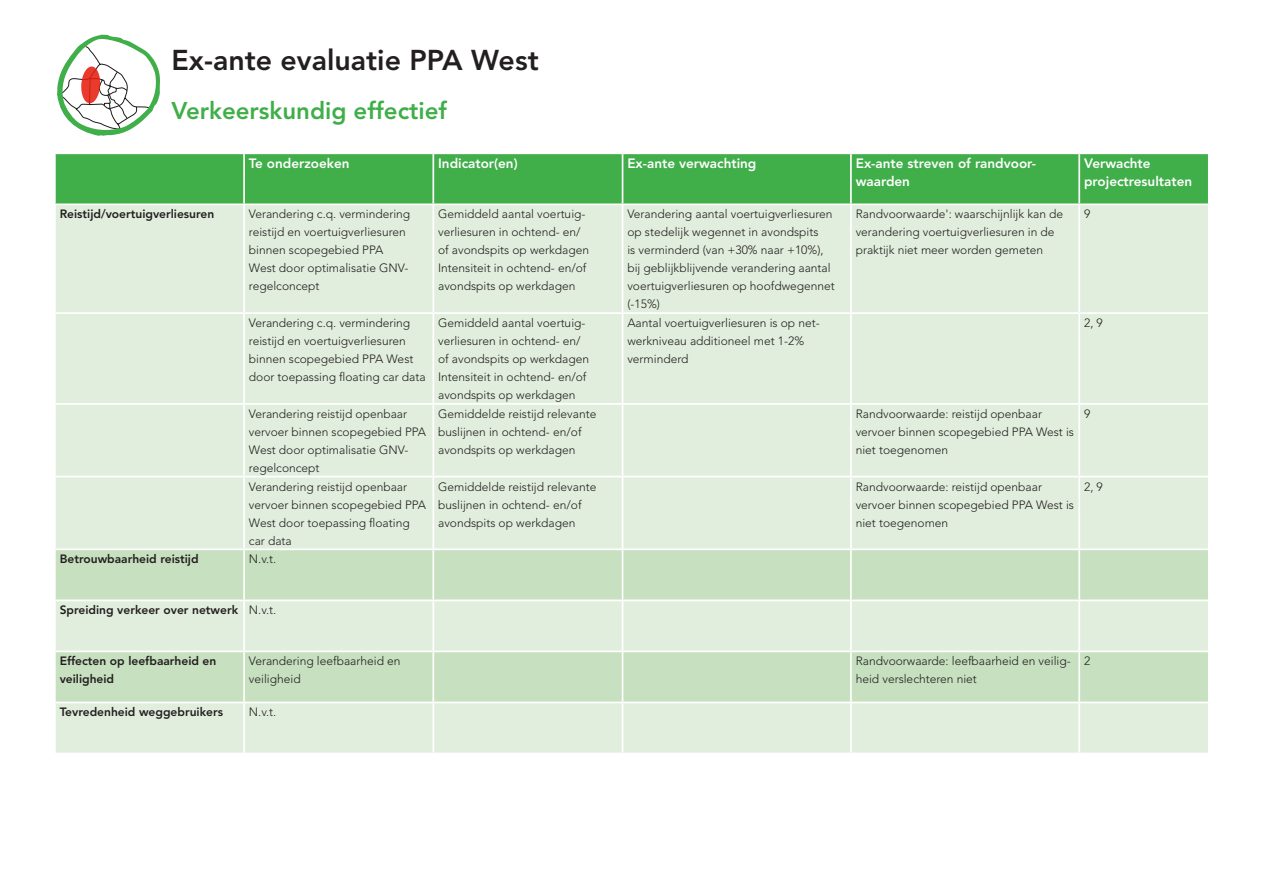
<style>
.page{position:relative;width:1263px;height:893px;background:#fff}
.page>*{position:absolute;margin:0;border:0;box-sizing:border-box;transform-origin:0 0}
.t1{font:800 28.5px "Avenir LT Std";color:#231f20}
.t2{font:800 24px "Avenir LT Std";color:#40ae49}
.t3{font:800 13.5px/18px "Avenir LT Std";color:#fff}
.t4{font:300 12px/18px "Avenir LT Std";color:#231f20}
.t5{font:800 12px/18px "Avenir LT Std";color:#231f20}
.s1{font-weight:300}
</style>
<div class="page">
<div style="left:56px;top:154px;width:1152px;height:49px;background:#40ae49"></div>
<div style="left:56px;top:205px;width:1152px;height:548px;background:#e1eedd"></div>
<svg style="left:56px;top:550px;width:1152px;height:152px;background:#d0e4c9"></svg>
<hr style="left:243px;top:154px;width:2px;height:49px;background:#fff">
<hr style="left:432px;top:154px;width:2px;height:49px;background:#fff">
<hr style="left:622px;top:154px;width:1px;height:49px;background:#fff">
<hr style="left:850px;top:154px;width:2px;height:49px;background:#fff">
<hr style="left:1078px;top:154px;width:2px;height:49px;background:#fff">
<hr style="left:243px;top:205px;width:2px;height:107px;background:#fff">
<hr style="left:432px;top:205px;width:2px;height:107px;background:#fff">
<hr style="left:622px;top:205px;width:1px;height:107px;background:#fff">
<hr style="left:850px;top:205px;width:2px;height:107px;background:#fff">
<hr style="left:1078px;top:205px;width:2px;height:107px;background:#fff">
<hr style="left:54px;top:312px;width:190px;height:2px;background:#fff">
<hr style="left:244px;top:312px;width:189px;height:2px;background:#fff">
<hr style="left:243px;top:314px;width:2px;height:89px;background:#fff">
<hr style="left:433px;top:312px;width:189px;height:2px;background:#fff">
<hr style="left:432px;top:314px;width:2px;height:89px;background:#fff">
<hr style="left:622px;top:312px;width:229px;height:2px;background:#fff">
<hr style="left:622px;top:314px;width:1px;height:89px;background:#fff">
<hr style="left:851px;top:312px;width:228px;height:2px;background:#fff">
<hr style="left:850px;top:314px;width:2px;height:89px;background:#fff">
<hr style="left:1079px;top:312px;width:131px;height:2px;background:#fff">
<hr style="left:1078px;top:314px;width:2px;height:89px;background:#fff">
<hr style="left:54px;top:403px;width:190px;height:2px;background:#fff">
<hr style="left:244px;top:403px;width:189px;height:2px;background:#fff">
<hr style="left:243px;top:405px;width:2px;height:71px;background:#fff">
<hr style="left:433px;top:403px;width:189px;height:2px;background:#fff">
<hr style="left:432px;top:405px;width:2px;height:71px;background:#fff">
<hr style="left:622px;top:403px;width:229px;height:2px;background:#fff">
<hr style="left:622px;top:405px;width:1px;height:71px;background:#fff">
<hr style="left:851px;top:403px;width:228px;height:2px;background:#fff">
<hr style="left:850px;top:405px;width:2px;height:71px;background:#fff">
<hr style="left:1079px;top:403px;width:131px;height:2px;background:#fff">
<hr style="left:1078px;top:405px;width:2px;height:71px;background:#fff">
<hr style="left:54px;top:476px;width:190px;height:1px;background:#fff">
<hr style="left:244px;top:476px;width:189px;height:1px;background:#fff">
<hr style="left:243px;top:477px;width:2px;height:71px;background:#fff">
<hr style="left:433px;top:476px;width:189px;height:1px;background:#fff">
<hr style="left:432px;top:477px;width:2px;height:71px;background:#fff">
<hr style="left:622px;top:476px;width:229px;height:1px;background:#fff">
<hr style="left:622px;top:477px;width:1px;height:71px;background:#fff">
<hr style="left:851px;top:476px;width:228px;height:1px;background:#fff">
<hr style="left:850px;top:477px;width:2px;height:71px;background:#fff">
<hr style="left:1079px;top:476px;width:131px;height:1px;background:#fff">
<hr style="left:1078px;top:477px;width:2px;height:71px;background:#fff">
<hr style="left:54px;top:548px;width:190px;height:2px;background:#fff">
<hr style="left:244px;top:548px;width:189px;height:2px;background:#fff">
<hr style="left:243px;top:550px;width:2px;height:49px;background:#fff">
<hr style="left:433px;top:548px;width:189px;height:2px;background:#fff">
<hr style="left:432px;top:550px;width:2px;height:49px;background:#fff">
<hr style="left:622px;top:548px;width:229px;height:2px;background:#fff">
<hr style="left:622px;top:550px;width:1px;height:49px;background:#fff">
<hr style="left:851px;top:548px;width:228px;height:2px;background:#fff">
<hr style="left:850px;top:550px;width:2px;height:49px;background:#fff">
<hr style="left:1079px;top:548px;width:131px;height:2px;background:#fff">
<hr style="left:1078px;top:550px;width:2px;height:49px;background:#fff">
<hr style="left:54px;top:599px;width:190px;height:2px;background:#fff">
<hr style="left:244px;top:599px;width:189px;height:2px;background:#fff">
<hr style="left:243px;top:601px;width:2px;height:50px;background:#fff">
<hr style="left:433px;top:599px;width:189px;height:2px;background:#fff">
<hr style="left:432px;top:601px;width:2px;height:50px;background:#fff">
<hr style="left:622px;top:599px;width:229px;height:2px;background:#fff">
<hr style="left:622px;top:601px;width:1px;height:50px;background:#fff">
<hr style="left:851px;top:599px;width:228px;height:2px;background:#fff">
<hr style="left:850px;top:601px;width:2px;height:50px;background:#fff">
<hr style="left:1079px;top:599px;width:131px;height:2px;background:#fff">
<hr style="left:1078px;top:601px;width:2px;height:50px;background:#fff">
<hr style="left:54px;top:651px;width:190px;height:1px;background:#fff">
<hr style="left:244px;top:651px;width:189px;height:1px;background:#fff">
<hr style="left:243px;top:652px;width:2px;height:50px;background:#fff">
<hr style="left:433px;top:651px;width:189px;height:1px;background:#fff">
<hr style="left:432px;top:652px;width:2px;height:50px;background:#fff">
<hr style="left:622px;top:651px;width:229px;height:1px;background:#fff">
<hr style="left:622px;top:652px;width:1px;height:50px;background:#fff">
<hr style="left:851px;top:651px;width:228px;height:1px;background:#fff">
<hr style="left:850px;top:652px;width:2px;height:50px;background:#fff">
<hr style="left:1079px;top:651px;width:131px;height:1px;background:#fff">
<hr style="left:1078px;top:652px;width:2px;height:50px;background:#fff">
<hr style="left:54px;top:702px;width:190px;height:1px;background:#fff">
<hr style="left:244px;top:702px;width:189px;height:1px;background:#fff">
<hr style="left:243px;top:703px;width:2px;height:50px;background:#fff">
<hr style="left:433px;top:702px;width:189px;height:1px;background:#fff">
<hr style="left:432px;top:703px;width:2px;height:50px;background:#fff">
<hr style="left:622px;top:702px;width:229px;height:1px;background:#fff">
<hr style="left:622px;top:703px;width:1px;height:50px;background:#fff">
<hr style="left:851px;top:702px;width:228px;height:1px;background:#fff">
<hr style="left:850px;top:703px;width:2px;height:50px;background:#fff">
<hr style="left:1079px;top:702px;width:131px;height:1px;background:#fff">
<hr style="left:1078px;top:703px;width:2px;height:50px;background:#fff">
<svg style="left:57px;top:35px;width:103px;height:101px"></svg>
<h1 class="t1" style="left:171px;top:43px;width:369px">Ex-ante evaluatie PPA West</h1>
<h2 class="t2" style="left:171px;top:97px;width:277px">Verkeerskundig effectief</h2>
<p class="t3" style="left:249px;top:155px;width:102px">Te onderzoeken</p>
<p class="t3" style="left:438px;top:155px;width:81px">Indicator(en)</p>
<p class="t3" style="left:627px;top:155px;width:131px">Ex-ante verwachting</p>
<p class="t3" style="left:856px;top:155px;width:182px">Ex-ante streven of randvoor&shy;waarden</p>
<p class="t3" style="left:1084px;top:155px;width:110px">Verwachte projectresultaten</p>
<p class="t5" style="left:60px;top:205px;width:156px">Reistijd/voertuigverliesuren</p>
<p class="t4" style="left:249px;top:205px;width:163px">Verandering c.q. vermindering reistijd en voertuigverliesuren binnen scopegebied PPA<br>West door optimalisatie GNV&shy;regelconcept</p>
<p class="t4" style="left:438px;top:205px;width:152px">Gemiddeld aantal voertuig&shy;verliesuren in ochtend- en/ of avondspits op werkdagen<br>Intensiteit in ochtend- en/of avondspits op werkdagen</p>
<p class="t4" style="left:627px;top:205px;width:209px">Verandering aantal voertuigverliesuren op stedelijk wegennet in avondspits<br>is verminderd (van +30% naar +10%), bij geblijkblijvende verandering aantal voertuigverliesuren op hoofdwegennet (-15%)</p>
<p class="t4" style="left:856px;top:205px;width:209px">Randvoorwaarde': waarschijnlijk kan de verandering voertuigverliesuren in de praktijk niet meer worden gemeten</p>
<p class="t4" style="left:1084px;top:205px;width:8px">9</p>
<p class="t4" style="left:249px;top:314px;width:178px">Verandering c.q. vermindering reistijd en voertuigverliesuren binnen scopegebied PPA West door toepassing floating car data</p>
<p class="t4" style="left:438px;top:314px;width:152px">Gemiddeld aantal voertuig&shy;verliesuren in ochtend- en/ of avondspits op werkdagen<br>Intensiteit in ochtend- en/of avondspits op werkdagen</p>
<p class="t4" style="left:627px;top:314px;width:194px">Aantal voertuigverliesuren is op net&shy;werkniveau additioneel met 1-2% verminderd</p>
<p class="t4" style="left:1084px;top:314px;width:20px">2, 9</p>
<p class="t4" style="left:249px;top:405px;width:179px">Verandering reistijd openbaar vervoer binnen scopegebied PPA<br>West door optimalisatie GNV&shy;regelconcept</p>
<p class="t4" style="left:438px;top:405px;width:160px">Gemiddelde reistijd relevante buslijnen in ochtend- en/of avondspits op werkdagen</p>
<p class="t4" style="left:856px;top:405px;width:220px">Randvoorwaarde: reistijd openbaar vervoer binnen scopegebied PPA West is niet toegenomen</p>
<p class="t4" style="left:1084px;top:405px;width:8px">9</p>
<p class="t4" style="left:249px;top:477px;width:179px">Verandering reistijd openbaar vervoer binnen scopegebied PPA<br>West door toepassing floating car data</p>
<p class="t4" style="left:438px;top:477px;width:160px">Gemiddelde reistijd relevante buslijnen in ochtend- en/of avondspits op werkdagen</p>
<p class="t4" style="left:856px;top:477px;width:220px">Randvoorwaarde: reistijd openbaar vervoer binnen scopegebied PPA West is niet toegenomen</p>
<p class="t4" style="left:1084px;top:477px;width:20px">2, 9</p>
<p class="t5" style="left:60px;top:550px;width:140px">Betrouwbaarheid reistijd</p>
<p class="t4" style="left:249px;top:550px;width:29px">N.v.t.</p>
<p class="t5" style="left:60px;top:601px;width:218px">Spreiding verkeer over netwerk <span class="s1">N.v.t.</span></p>
<p class="t5" style="left:60px;top:652px;width:158px">Effecten op leefbaarheid en veiligheid</p>
<p class="t4" style="left:249px;top:652px;width:153px">Verandering leefbaarheid en veiligheid</p>
<p class="t4" style="left:856px;top:652px;width:216px">Randvoorwaarde: leefbaarheid en veilig&shy;heid verslechteren niet</p>
<p class="t4" style="left:1084px;top:652px;width:8px">2</p>
<p class="t5" style="left:60px;top:703px;width:165px">Tevredenheid weggebruikers</p>
<p class="t4" style="left:249px;top:703px;width:29px">N.v.t.</p>
</div>
